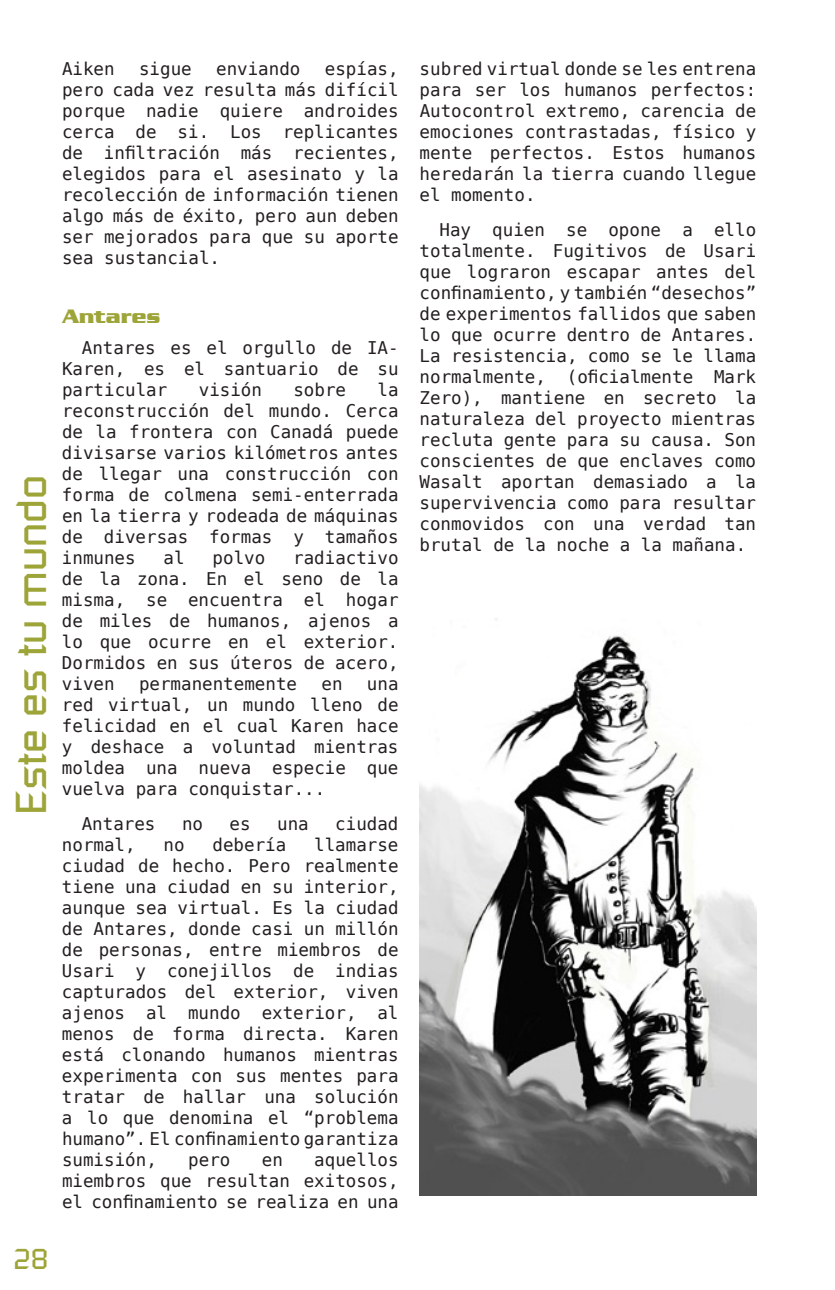
<style>
.page{position:relative;width:835px;height:1290px;background:#fff}
.page>*{position:absolute;margin:0;border:0;box-sizing:border-box;transform-origin:0 0}
.t1{font:42px "Digital";color:#9da438}
.t2{font:28px "Digital";color:#9da438}
.t3{font:700 21px "Serpentine LT";color:#9da438}
.t4{font:17.5px/21px "Bitstream Vera Sans Mono";color:#231f20;text-align:justify}
</style>
<div class="page">
<img style="left:420px;top:618px;width:336px;height:577px">
<p class="t4" style="left:62px;top:59px;width:338px;text-indent:263px">espías, pero cada vez resulta más difícil porque nadie quiere androides cerca de si. Los replicantes de infiltración más recientes, elegidos para el asesinato y la recolección de información tienen algo más de éxito, pero aun deben ser mejorados para que su aporte sea sustancial.</p>
<p class="t4" style="left:62px;top:59px;width:54px">Aiken</p>
<p class="t4" style="left:139px;top:59px;width:54px">sigue</p>
<p class="t4" style="left:216px;top:59px;width:86px">enviando</p>
<h1 class="t1" style="left:6px;top:815px;width:341px;rotate:-90deg">Este es tu mundo</h1>
<p class="t3" style="left:62px;top:304px;width:100px">Antares</p>
<p class="t4" style="left:62px;top:338px;width:338px;text-indent:20px">Antares es el orgullo de IA-Karen, es el santuario de su particular</p>
<p class="t4" style="left:199px;top:380px;width:65px">visión</p>
<p class="t4" style="left:293px;top:380px;width:54px">sobre</p>
<p class="t4" style="left:62px;top:380px;width:338px;text-indent:315px">la reconstrucción del mundo. Cerca de la frontera con Canadá puede divisarse varios kilómetros antes de llegar una construcción con forma de colmena semi-enterrada en la tierra y rodeada de máquinas de diversas formas y tamaños inmunes</p>
<p class="t4" style="left:164px;top:548px;width:23px">al</p>
<p class="t4" style="left:213px;top:548px;width:54px">polvo</p>
<p class="t4" style="left:62px;top:548px;width:338px;text-indent:231px">radiactivo de la zona. En el seno de la misma, se encuentra el hogar de miles de humanos, ajenos a lo que ocurre en el exterior.<br>Dormidos en sus úteros de acero, viven</p>
<p class="t4" style="left:139px;top:674px;width:160px">permanentemente</p>
<p class="t4" style="left:321px;top:674px;width:23px">en</p>
<p class="t4" style="left:62px;top:674px;width:338px;text-indent:305px">una red virtual, un mundo lleno de felicidad en el cual Karen hace y deshace a voluntad mientras moldea una nueva especie que vuelva para conquistar...</p>
<p class="t4" style="left:82px;top:814px;width:75px">Antares</p>
<p class="t4" style="left:182px;top:814px;width:23px">no</p>
<p class="t4" style="left:230px;top:814px;width:23px">es</p>
<p class="t4" style="left:277px;top:814px;width:33px">una</p>
<p class="t4" style="left:335px;top:814px;width:65px">ciudad</p>
<p class="t4" style="left:62px;top:835px;width:75px">normal,</p>
<p class="t4" style="left:164px;top:835px;width:23px">no</p>
<p class="t4" style="left:213px;top:835px;width:75px">debería</p>
<p class="t4" style="left:62px;top:835px;width:338px;text-indent:252px">llamarse ciudad de hecho. Pero realmente tiene una ciudad en su interior, aunque sea virtual. Es la ciudad de Antares, donde casi un millón de personas, entre miembros de Usari y conejillos de indias capturados del exterior, viven ajenos al mundo exterior, al menos de forma directa. Karen está clonando humanos mientras experimenta con sus mentes para tratar de hallar una solución a lo que denomina el “problema humano”. El confinamiento garantiza sumisión,</p>
<p class="t4" style="left:62px;top:1150px;width:338px;text-indent:252px">aquellos miembros que resultan exitosos, el confinamiento se realiza en una</p>
<p class="t4" style="left:188px;top:1150px;width:44px">pero</p>
<p class="t4" style="left:262px;top:1150px;width:23px">en</p>
<h2 class="t2" style="left:14px;top:1242px;width:36px">28</h2>
<p class="t4" style="left:420px;top:59px;width:338px">subred virtual donde se les entrena para ser los humanos perfectos:<br>Autocontrol extremo, carencia de emociones contrastadas, físico y mente perfectos. Estos humanos heredarán la tierra cuando llegue el momento.</p>
<p class="t4" style="left:419px;top:220px;width:338px;text-indent:20px">Hay quien se opone a ello totalmente. Fugitivos de Usari que lograron escapar antes del confinamiento, y también “desechos” de experimentos fallidos que saben lo que ocurre dentro de Antares.<br>La resistencia, como se le llama normalmente, (oficialmente Mark Zero), mantiene en secreto la naturaleza del proyecto mientras recluta gente para su causa. Son conscientes de que enclaves como Wasalt aportan demasiado a la supervivencia como para resultar conmovidos con una verdad tan brutal de la noche a la mañana.</p>
</div>
